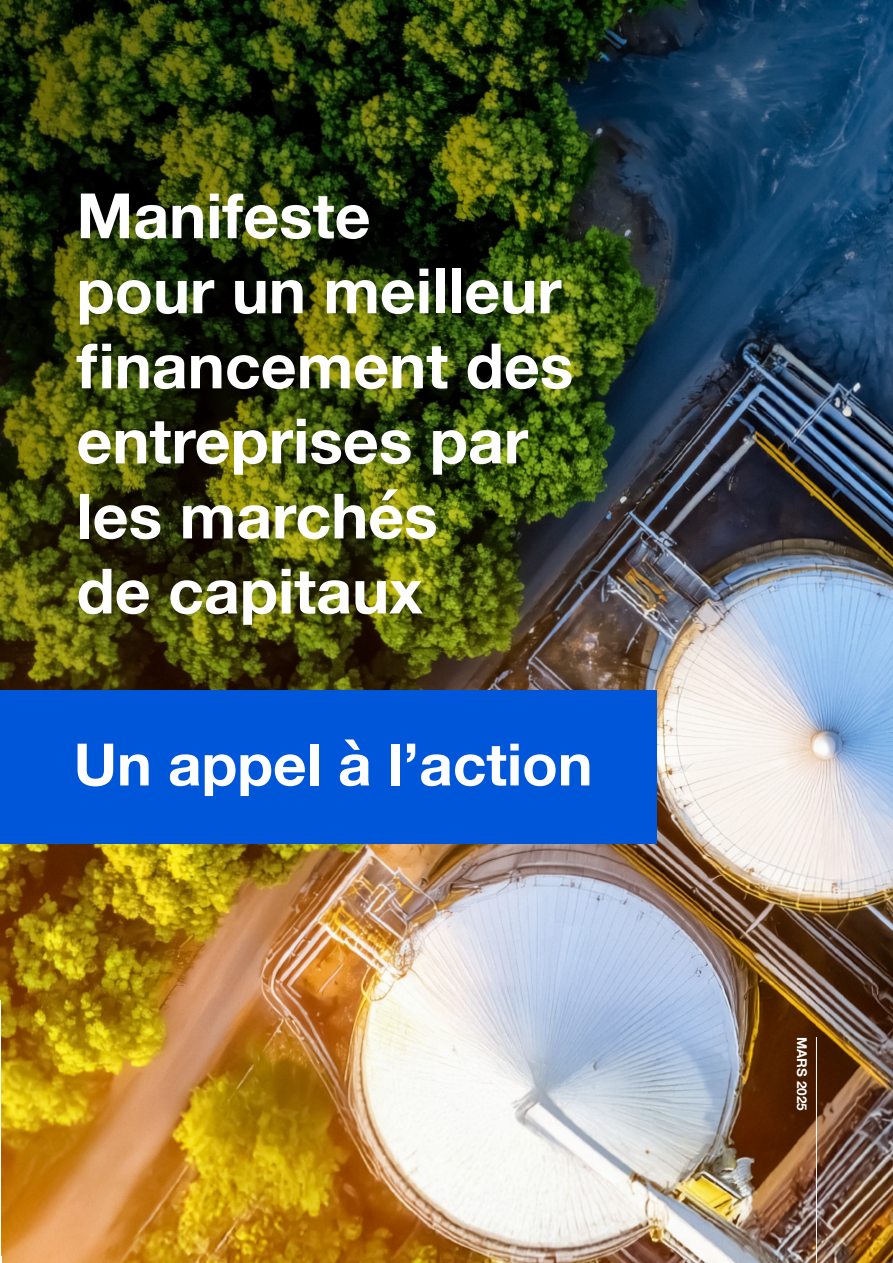
<style>
.page{position:relative;width:893px;height:1263px;background:#fff}
.page>*{position:absolute;margin:0;border:0;box-sizing:border-box;transform-origin:0 0}
.t1{font:700 62.55px/75px "Helvetica Neue";color:#fff}
.t2{font:700 58.5px "Helvetica Neue";color:#fff}
.t3{font:700 13.5px "Helvetica Neue";color:#fff}
</style>
<div class="page">
<img style="left:0;top:716px;width:893px;height:547px">
<img style="left:0;top:0;width:893px;height:716px">
<div style="left:0;top:690px;width:657px;height:154px;background:#0056d8"></div>
<hr style="left:816px;top:1037px;width:1px;height:226px;background:#fff">
<p class="t1" style="left:77px;top:180px;width:498px">Manifeste<br>pour un meilleur financement des entreprises par les marchés<br>de capitaux</p>
<p class="t2" style="left:74px;top:719px;width:520px">Un appel à l’action</p>
<p class="t3" style="left:813px;top:1037px;width:75px;rotate:90deg">MARS 2025</p>
</div>
